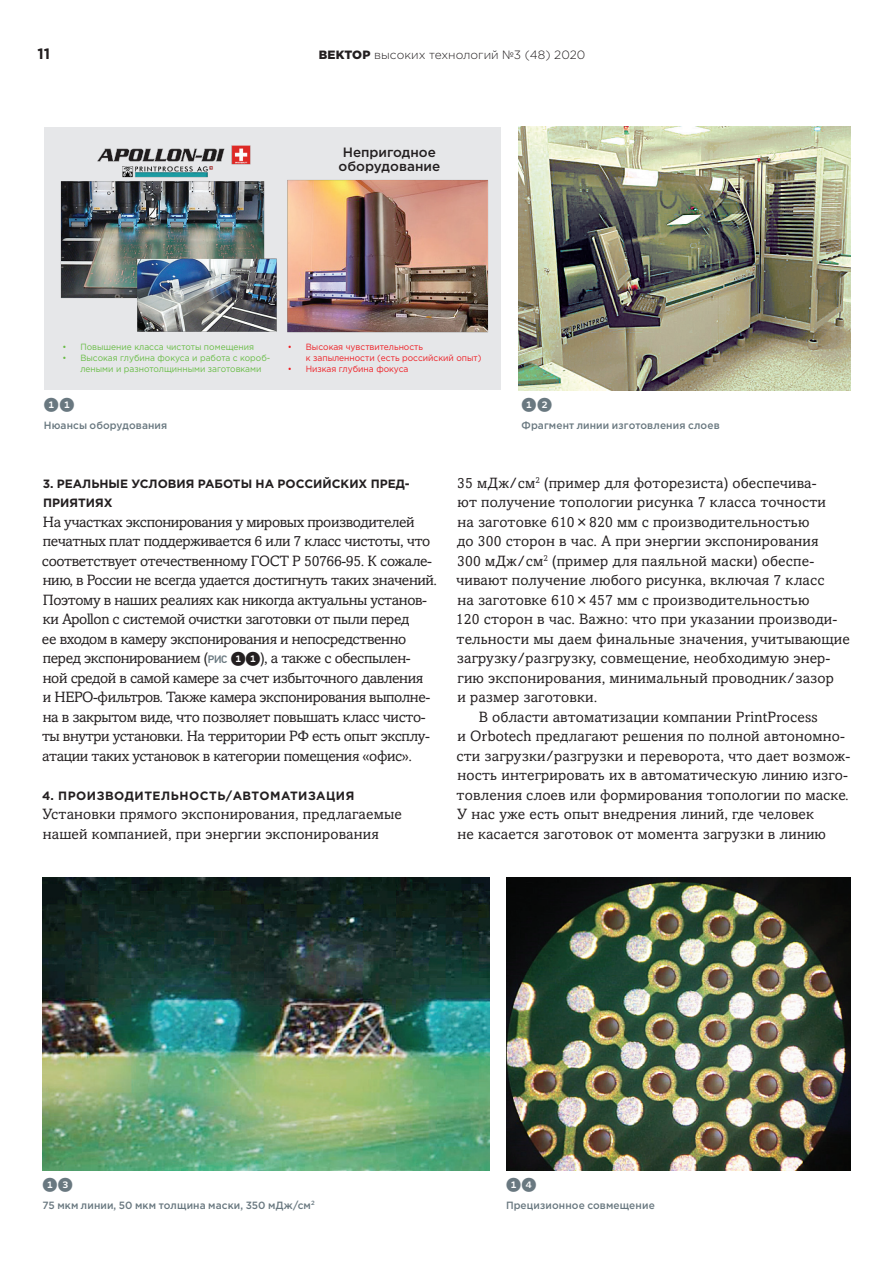
<style>
.page{position:relative;width:893px;height:1263px;background:#fff}
.page>*{position:absolute;margin:0;border:0;box-sizing:border-box;transform-origin:0 0}
.t1{font:15px/19.5px "Amasis MTW1 G";letter-spacing:.01em;color:#231f20}
.t2{font:15px/19.5px "Amasis MTW1 G";letter-spacing:-.025em;color:#231f20}
.t3{font:15px "Whitney Index Black Round Bd";letter-spacing:.025em;color:#697880}
.t4{font:700 15px "Gotham Pro";color:#231f20}
.t5{font:500 13.5px/13.5px "Gotham Pro";color:#231f20;text-align:center}
.t6{font:700 12px/19.5px "Gotham Pro";color:#231f20}
.t7{font:700 12px "Gotham Pro";letter-spacing:.04em;color:#231f20}
.t8{font:300 12px "Gotham Pro";color:#231f20}
.t9{font:500 10.5px "Gotham Pro";letter-spacing:.01em;color:#697880}
.t10{font:9px/11.2px "Gotham Pro";color:#68bc45;scale:.94 1}
.t11{font:9px/11.2px "Gotham Pro";color:#ee1d23;scale:.94 1}
.s1{font-weight:900}
.s2{font-family:"PF Din Text Pro";font-weight:500;font-size:10.8px;color:#697880}
.s3{font-family:"Whitney Index Black Round Bd"}
</style>
<div class="page">
<div style="left:44px;top:128px;width:456px;height:262px;background:#e6e7e9"></div>
<img style="left:60px;top:145px;width:428px;height:188px">
<img style="left:519px;top:127px;width:331px;height:263px">
<img style="left:43px;top:878px;width:446px;height:292px">
<img style="left:506px;top:878px;width:344px;height:292px">
<p class="t4" style="left:38px;top:45px;width:14px">11</p>
<p class="t8" style="left:319px;top:48px;width:268px"><span class="s1">ВЕКТОР</span> высоких технологий №3 (48) 2020</p>
<p class="t5" style="left:338px;top:145px;width:103px">Непригодное оборудование</p>
<p class="t10" style="left:62px;top:341px;width:205px">• Повышение класса чистоты помещения</p>
<p class="t10" style="left:80px;top:352px;width:204px;text-indent:-18px">• Высокая глубина фокуса и работа с короб&shy;леными и разнотолщинными заготовками</p>
<p class="t3" style="left:44px;top:397px;width:32px">11</p>
<p class="t9" style="left:44px;top:419px;width:125px">Нюансы оборудования</p>
<p class="t11" style="left:306px;top:341px;width:188px;text-indent:-18px">• Высокая чувствительность<br>к запыленности (есть российский опыт)</p>
<p class="t11" style="left:288px;top:364px;width:130px">• Низкая глубина фокуса</p>
<p class="t3" style="left:522px;top:397px;width:32px">12</p>
<p class="t9" style="left:522px;top:419px;width:200px">Фрагмент линии изготовления слоев</p>
<p class="t6" style="left:43px;top:473px;width:368px">3. Реальные условия работы на российских п ред&shy;п риятиях</p>
<p class="t2" style="left:42px;top:512px;width:397px">На участках экспонирования у мировых производителей печатных плат поддерживается 6 или 7 класс чистоты, что соответствует отечественному ГОСТ Р 50766-95. К сожале&shy;нию, в России не всегда удается достигнуть таких значений.<br>Поэтому в наших реалиях как никогда актуальны установ&shy;ки Apollon с системой очистки заготовки от пыли перед<br>ее входом в камеру экспонирования и непосредственно перед экспонированием (<span class="s2">рис</span> <span class="s3">11</span>), а также с обеспылен&shy;ной средой в самой камере за счет избыточного давления<br>и НЕРО-фильтров. Также камера экспонирования выполне&shy;на в закрытом виде, что позволяет повышать класс чисто&shy;ты внутри установки. На территории РФ есть опыт эксплу&shy;атации таких установок в категории помещения «офис».</p>
<p class="t7" style="left:42px;top:788px;width:314px">4. Производительность/автоматизация</p>
<p class="t1" style="left:42px;top:805px;width:361px">Установки прямого экспонирования, предлагаемые нашей компанией, при энергии экспонирования</p>
<p class="t1" style="left:457px;top:473px;width:361px">35 мДж/см<sup>2</sup> (пример для фоторезиста) обеспечива-</p>
<p class="t1" style="left:457px;top:493px;width:370px">ют получение топологии рисунка 7 класса точности</p>
<p class="t1" style="left:457px;top:512px;width:354px">на заготовке 610×820 мм с производительностью</p>
<p class="t1" style="left:457px;top:532px;width:363px">до 300 сторон в час. А при энергии экспонирования</p>
<p class="t1" style="left:457px;top:551px;width:358px">300 мДж/см<sup>2</sup> (пример для паяльной маски) обеспе-</p>
<p class="t1" style="left:456px;top:571px;width:370px">чивают получение любого рисунка, включая 7 класс</p>
<p class="t1" style="left:457px;top:590px;width:354px">на заготовке 610×457 мм с производительностью</p>
<p class="t1" style="left:456px;top:610px;width:383px">120 сторон в час. Важно: что при указании производи-</p>
<p class="t1" style="left:457px;top:629px;width:395px">тельности мы даем финальные значения, учитывающие</p>
<p class="t1" style="left:457px;top:649px;width:375px">загрузку/разгрузку, совмещение, необходимую энер-</p>
<p class="t1" style="left:457px;top:668px;width:378px">гию экспонирования, минимальный проводник/зазор</p>
<p class="t1" style="left:457px;top:688px;width:141px">и размер заготовки.</p>
<p class="t1" style="left:479px;top:707px;width:341px">В области автоматизации компании PrintProcess</p>
<p class="t1" style="left:457px;top:727px;width:389px">и Orbotech предлагают решения по полной автономно-</p>
<p class="t1" style="left:456px;top:746px;width:395px">сти загрузки/разгрузки и переворота, что дает возмож-</p>
<p class="t1" style="left:457px;top:766px;width:392px">ность интегрировать их в автоматическую линию изго-</p>
<p class="t1" style="left:457px;top:785px;width:394px">товления слоев или формирования топологии по маске.</p>
<p class="t1" style="left:457px;top:805px;width:359px">У нас уже есть опыт внедрения линий, где человек</p>
<p class="t1" style="left:457px;top:824px;width:370px">не касается заготовок от момента загрузки в линию</p>
<p class="t3" style="left:43px;top:1177px;width:32px">13</p>
<p class="t9" style="left:43px;top:1199px;width:274px">75 мкм линии, 50 мкм толщина маски, 350 мДж/см<sup>2</sup></p>
<p class="t3" style="left:506px;top:1177px;width:32px">14</p>
<p class="t9" style="left:506px;top:1199px;width:150px">Прецизионное совмещение</p>
</div>
